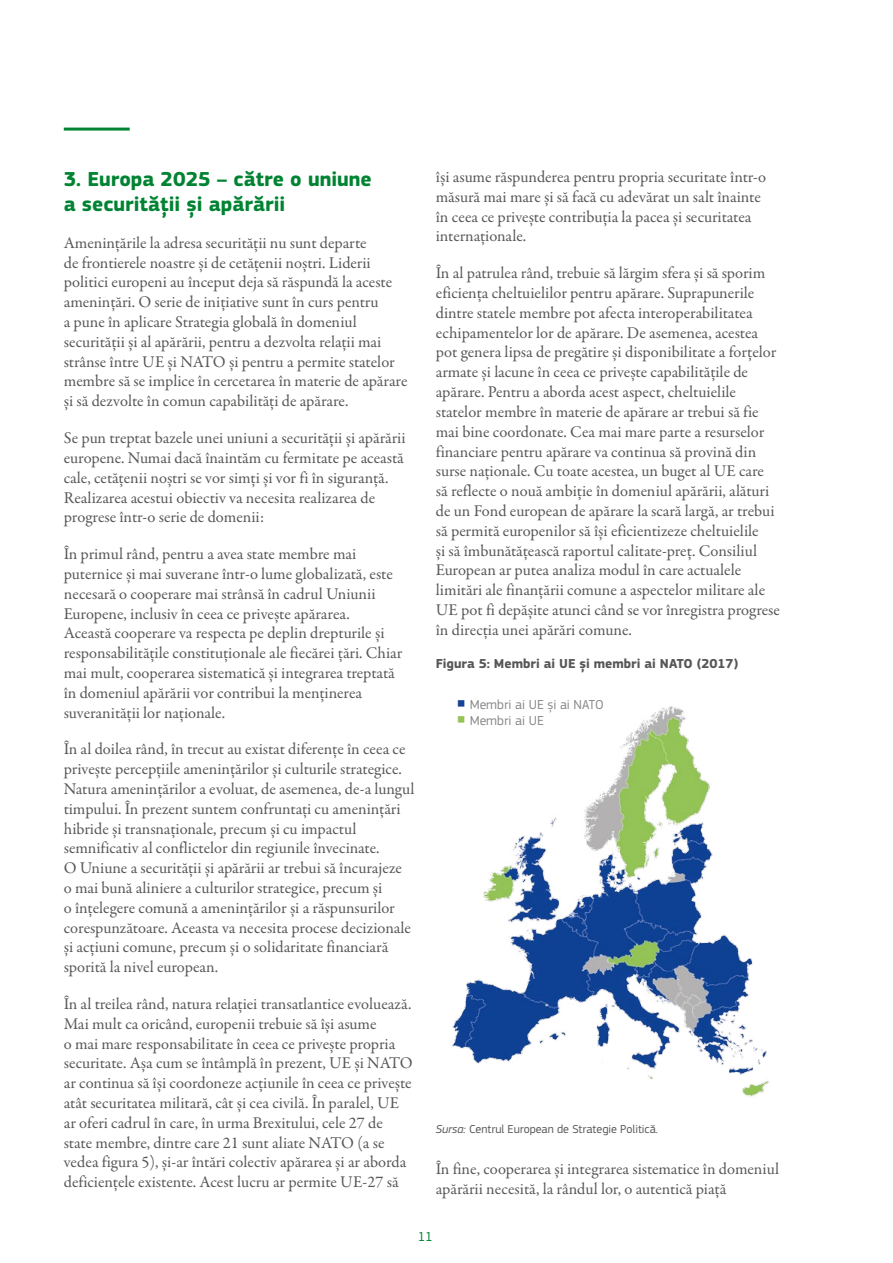
<style>
.page{position:relative;width:893px;height:1263px;background:#fff}
.page>*{position:absolute;margin:0;border:0;box-sizing:border-box;transform-origin:0 0}
.t1{font:700 21px/25.2px "EC Square Sans Pro";color:#008332}
.body_text{font:16.5px/19.8px "Garamond Premr Pro";color:#575756}
.graph_title_new{font:700 13.5px "EC Square Sans Pro";color:#575756}
.t2{font:13.5px "EC Square Sans Pro";color:#878787}
.t3{font:13.5px "EC Square Sans Pro";color:#008332}
.source_new{font:12px "EC Square Sans Pro";color:#575756}
.s1{font-weight:500;font-size:10.2px;color:#164194}
.s2{font-weight:500;font-size:10.2px;color:#94c356}
.s3{font-style:italic}
</style>
<div class="page">
<hr style="left:64px;top:128px;width:66px;height:3px;background:#008332">
<img style="left:451px;top:706px;width:318px;height:391px">
<p class="t1" style="left:64px;top:167px;width:309px">3. Europa 2025 – către o uniune a securității și apărării</p>
<p class="body_text" style="left:64px;top:233px;width:345px">Amenințările la adresa securității nu sunt departe<br>de frontierele noastre și de cetățenii noștri. Liderii politici europeni au început deja să răspundă la aceste amenințări. O serie de inițiative sunt în curs pentru<br>a pune în aplicare Strategia globală în domeniul securității și al apărării, pentru a dezvolta relații mai strânse între UE și NATO și pentru a permite statelor membre să se implice în cercetarea în materie de apărare și să dezvolte în comun capabilități de apărare.</p>
<p class="body_text" style="left:64px;top:428px;width:343px">Se pun treptat bazele unei uniuni a securității și apărării europene. Numai dacă înaintăm cu fermitate pe această cale, cetățenii noștri se vor simți și vor fi în siguranță.<br>Realizarea acestui obiectiv va necesita realizarea de progrese într-o serie de domenii:</p>
<p class="body_text" style="left:64px;top:544px;width:340px">În primul rând, pentru a avea state membre mai puternice și mai suverane într-o lume globalizată, este necesară o cooperare mai strânsă în cadrul Uniunii Europene, inclusiv în ceea ce privește apărarea.<br>Această cooperare va respecta pe deplin drepturile și responsabilitățile constituționale ale fiecărei țări. Chiar mai mult, cooperarea sistematică și integrarea treptată în domeniul apărării vor contribui la menținerea suveranității lor naționale.</p>
<p class="body_text" style="left:64px;top:740px;width:352px">În al doilea rând, în trecut au existat diferențe în ceea ce privește percepțiile amenințărilor și culturile strategice.<br>Natura amenințărilor a evoluat, de asemenea, de-a lungul timpului. În prezent suntem confruntați cu amenințări hibride și transnaționale, precum și cu impactul semnificativ al conflictelor din regiunile învecinate.<br>O Uniune a securității și apărării ar trebui să încurajeze<br>o mai bună aliniere a culturilor strategice, precum și<br>o înțelegere comună a amenințărilor și a răspunsurilor corespunzătoare. Aceasta va necesita procese decizionale și acțiuni comune, precum și o solidaritate financiară sporită la nivel european.</p>
<p class="body_text" style="left:64px;top:994px;width:350px">În al treilea rând, natura relației transatlantice evoluează.<br>Mai mult ca oricând, europenii trebuie să își asume<br>o mai mare responsabilitate în ceea ce privește propria securitate. Așa cum se întâmplă în prezent, UE și NATO ar continua să își coordoneze acțiunile în ceea ce privește atât securitatea militară, cât și cea civilă. În paralel, UE ar oferi cadrul în care, în urma Brexitului, cele 27 de state membre, dintre care 21 sunt aliate NATO (a se vedea figura 5), și-ar întări colectiv apărarea și ar aborda deficiențele existente. Acest lucru ar permite UE-27 să</p>
<p class="body_text" style="left:436px;top:167px;width:332px">își asume răspunderea pentru propria securitate într-o măsură mai mare și să facă cu adevărat un salt înainte în ceea ce privește contribuția la pacea și securitatea internaționale.</p>
<p class="body_text" style="left:436px;top:264px;width:346px">În al patrulea rând, trebuie să lărgim sfera și să sporim eficiența cheltuielilor pentru apărare. Suprapunerile dintre statele membre pot afecta interoperabilitatea echipamentelor lor de apărare. De asemenea, acestea pot genera lipsa de pregătire și disponibilitate a forțelor armate și lacune în ceea ce privește capabilitățile de apărare. Pentru a aborda acest aspect, cheltuielile statelor membre în materie de apărare ar trebui să fie mai bine coordonate. Cea mai mare parte a resurselor financiare pentru apărare va continua să provină din surse naționale. Cu toate acestea, un buget al UE care<br>să reflecte o nouă ambiție în domeniul apărării, alături de un Fond european de apărare la scară largă, ar trebui să permită europenilor să își eficientizeze cheltuielile<br>și să îmbunătățească raportul calitate-preț. Consiliul European ar putea analiza modul în care actualele limitări ale finanțării comune a aspectelor militare ale UE pot fi depășite atunci când se vor înregistra progrese în direcția unei apărări comune.</p>
<p class="graph_title_new" style="left:436px;top:655px;width:304px">Figura 5: Membri ai UE și membri ai NATO (2017)</p>
<p class="t2" style="left:457px;top:696px;width:148px"><span class="s1">■</span> Membri ai UE și ai NATO</p>
<p class="t2" style="left:457px;top:712px;width:88px"><span class="s2">■</span> Membri ai UE</p>
<p class="source_new" style="left:436px;top:1122px;width:224px"><span class="s3">Sursa:</span> Centrul European de Strategie Politică.</p>
<p class="body_text" style="left:436px;top:1159px;width:345px">În fine, cooperarea și integrarea sistematice în domeniul apărării necesită, la rândul lor, o autentică piață</p>
<p class="t3" style="left:418px;top:1229px;width:17px">11</p>
</div>
